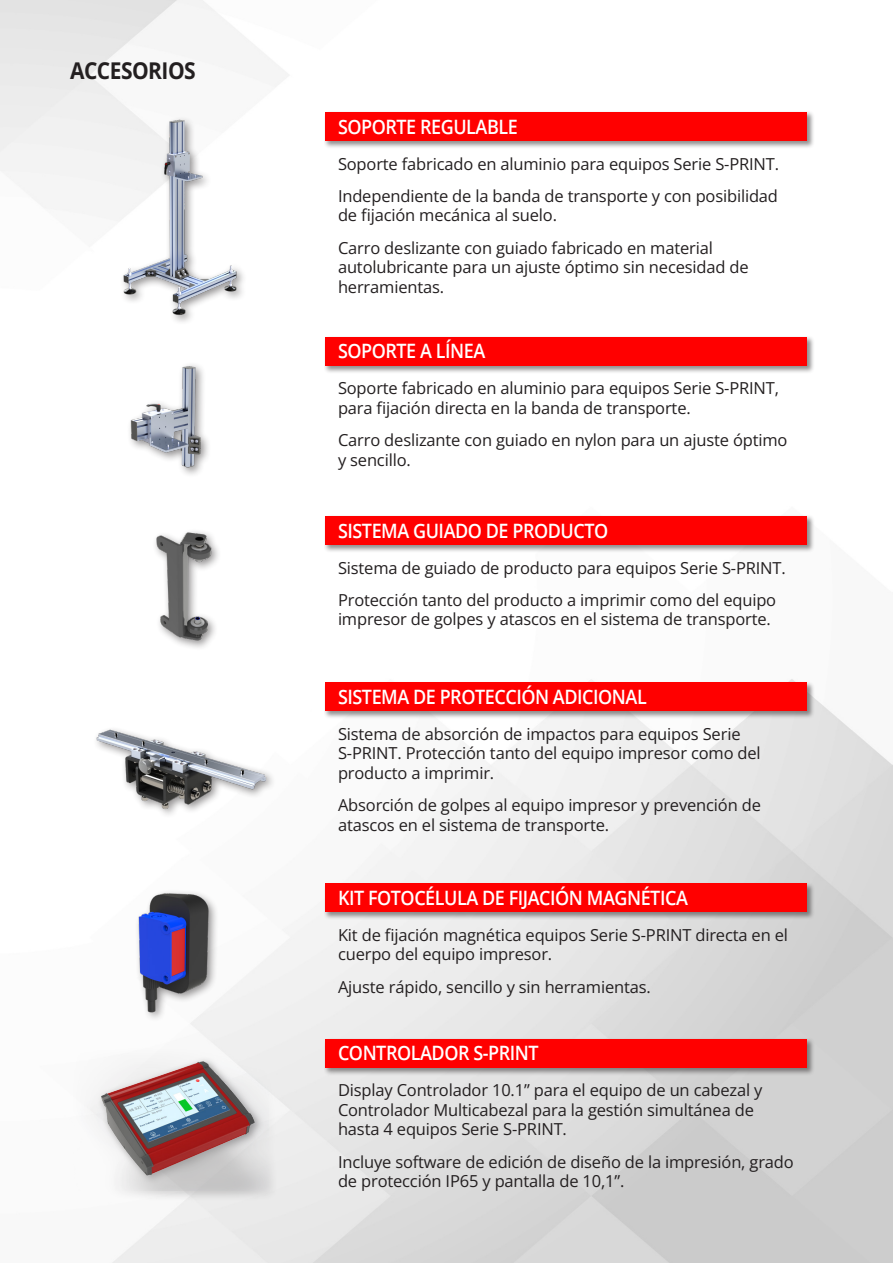
<style>
.page{position:relative;width:893px;height:1263px;background:#fff}
.page>*{position:absolute;margin:0;border:0;box-sizing:border-box;transform-origin:0 0}
.TEXTO{font:700 23.1px "Open Sans";letter-spacing:-.025em;color:#231f20;scale:.91 1}
.TITULARES{font:600 19.8px "Open Sans";letter-spacing:-.025em;color:#fff;scale:.91 1}
.TEXTO-2{font:16.5px/19.5px "Open Sans";letter-spacing:-.01em;color:#231f20}
</style>
<div class="page">
<img style="left:36px;top:104px;width:220px;height:220px">
<img style="left:128px;top:363px;width:82px;height:113px">
<img style="left:153px;top:530px;width:67px;height:120px">
<img style="left:94px;top:727px;width:187px;height:108px">
<div style="left:134px;top:889px;width:86px;height:133px;background:#fafafa"></div>
<img style="left:72px;top:876px;width:198px;height:143px">
<div style="left:68px;top:1045px;width:211px;height:156px;background:#231f20;opacity:.5"></div>
<img style="left:70px;top:1048px;width:198px;height:142px">
<div style="left:324px;top:111px;width:490px;height:38px;background:#231f20;opacity:.5"></div>
<div style="left:325px;top:112px;width:482px;height:29px;background:#f00"></div>
<div style="left:324px;top:335px;width:490px;height:39px;background:#231f20;opacity:.5"></div>
<div style="left:325px;top:337px;width:482px;height:29px;background:#f00"></div>
<div style="left:324px;top:515px;width:490px;height:38px;background:#231f20;opacity:.5"></div>
<div style="left:325px;top:516px;width:482px;height:29px;background:#f00"></div>
<div style="left:324px;top:681px;width:490px;height:38px;background:#231f20;opacity:.5"></div>
<div style="left:325px;top:682px;width:482px;height:29px;background:#f00"></div>
<div style="left:324px;top:882px;width:490px;height:38px;background:#231f20;opacity:.5"></div>
<div style="left:325px;top:883px;width:482px;height:29px;background:#f00"></div>
<div style="left:324px;top:1037px;width:490px;height:39px;background:#231f20;opacity:.5"></div>
<div style="left:325px;top:1039px;width:482px;height:29px;background:#f00"></div>
<p class="TEXTO" style="left:70px;top:55px;width:140px">ACCESORIOS</p>
<p class="TITULARES" style="left:338px;top:113px;width:199px">SOPORTE REGULABLE</p>
<p class="TEXTO-2" style="left:338px;top:153px;width:443px">Soporte fabricado en aluminio para equipos Serie S-PRINT.</p>
<p class="TEXTO-2" style="left:338px;top:186px;width:442px">Independiente de la banda de transporte y con posibilidad de fijación mecánica al suelo.</p>
<p class="TEXTO-2" style="left:338px;top:237px;width:412px">Carro deslizante con guiado fabricado en material autolubricante para un ajuste óptimo sin necesidad de herramientas.</p>
<p class="TITULARES" style="left:338px;top:338px;width:163px">SOPORTE A LÍNEA</p>
<p class="TEXTO-2" style="left:338px;top:378px;width:443px">Soporte fabricado en aluminio para equipos Serie S-PRINT, para fijación directa en la banda de transporte.</p>
<p class="TEXTO-2" style="left:338px;top:430px;width:451px">Carro deslizante con guiado en nylon para un ajuste óptimo y sencillo.</p>
<p class="TITULARES" style="left:338px;top:517px;width:299px">SISTEMA GUIADO DE PRODUCTO</p>
<p class="TEXTO-2" style="left:338px;top:557px;width:449px">Sistema de guiado de producto para equipos Serie S-PRINT.</p>
<p class="TEXTO-2" style="left:338px;top:590px;width:440px">Protección tanto del producto a imprimir como del equipo impresor de golpes y atascos en el sistema de transporte.</p>
<p class="TITULARES" style="left:338px;top:683px;width:341px">SISTEMA DE PROTECCIÓN ADICIONAL</p>
<p class="TEXTO-2" style="left:338px;top:724px;width:424px">Sistema de absorción de impactos para equipos Serie<br>S-PRINT. Protección tanto del equipo impresor como del producto a imprimir.</p>
<p class="TEXTO-2" style="left:338px;top:795px;width:424px">Absorción de golpes al equipo impresor y prevención de atascos en el sistema de transporte.</p>
<p class="TITULARES" style="left:338px;top:884px;width:386px">KIT FOTOCÉLULA DE FIJACIÓN MAGNÉTICA</p>
<p class="TEXTO-2" style="left:338px;top:924px;width:452px">Kit de fijación magnética equipos Serie S-PRINT directa en el cuerpo del equipo impresor.</p>
<p class="TEXTO-2" style="left:338px;top:976px;width:314px">Ajuste rápido, sencillo y sin herramientas.</p>
<p class="TITULARES" style="left:338px;top:1040px;width:222px">CONTROLADOR S-PRINT</p>
<p class="TEXTO-2" style="left:338px;top:1080px;width:426px">Display Controlador 10.1” para el equipo de un cabezal y<br>Controlador Multicabezal para la gestión simultánea de hasta 4 equipos Serie S-PRINT.</p>
<p class="TEXTO-2" style="left:338px;top:1151px;width:457px">Incluye software de edición de diseño de la impresión, grado de protección IP65 y pantalla de 10,1”.</p>
</div>
